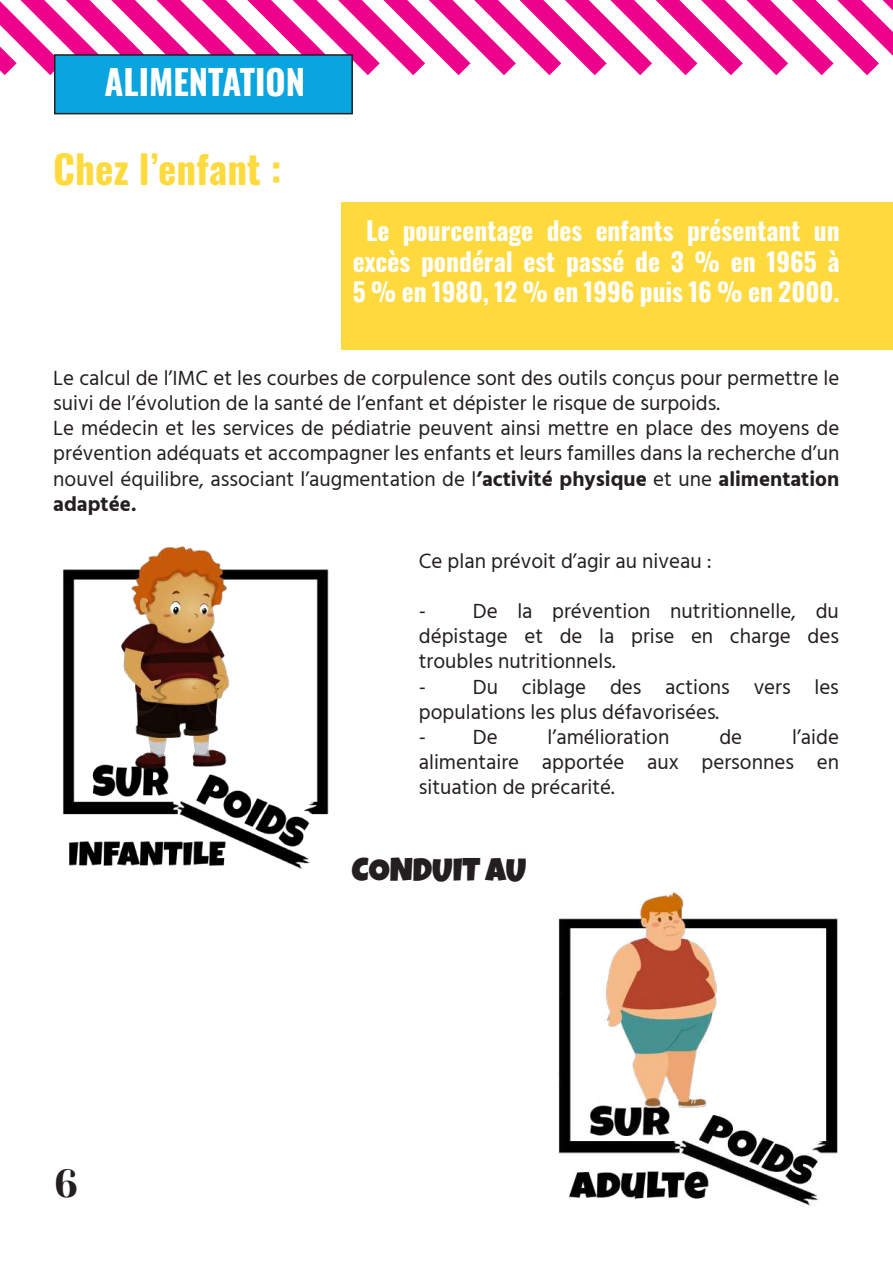
<style>
.page{position:relative;width:893px;height:1263px;background:#fff}
.page>*{position:absolute;margin:0;border:0;box-sizing:border-box;transform-origin:0 0}
.t1{font:700 39px "Oswald";color:#ffda3e}
.t2{font:39px "Yeseva One";color:#231f20}
.t3{font:700 34.5px "Oswald";color:#fff}
.t4{font:33px "Luckiest Guy";color:#231f20}
.t5{font:700 25.5px/30.6px "Oswald";color:#fff;text-align:center}
.t6{font:21px/25.2px "Hind Guntur";color:#231f20;text-align:justify}
.s1{font-weight:700}
</style>
<div class="page">
<svg style="left:0;top:0;width:893px;height:76px"></svg>
<div style="left:341px;top:203px;width:552px;height:147px;background:#ffda3e"></div>
<img style="left:63px;top:546px;width:266px;height:323px">
<img style="left:558px;top:892px;width:280px;height:314px">
<div style="left:55px;top:55px;width:297px;height:59px;background:#0aa5df"></div>
<div style="left:54px;top:54px;width:299px;height:60px;border:2px solid #231f20"></div>
<h2 class="t3" style="left:105px;top:64px;width:202px">ALIMENTATION</h2>
<h1 class="t1" style="left:53px;top:148px;width:230px">Chez l’enfant :</h1>
<p class="t5" style="left:353px;top:217px;width:488px">Le pourcentage des enfants présentant un excès pondéral est passé de 3 % en 1965 à<br>5 % en 1980, 12 % en 1996 puis 16 % en 2000.</p>
<p class="t6" style="left:53px;top:365px;width:788px;text-align:left">Le calcul de l’IMC et les courbes de corpulence sont des outils conçus pour permettre le suivi de l’évolution de la santé de l’enfant et dépister le risque de surpoids.<br>Le médecin et les services de pédiatrie peuvent ainsi mettre en place des moyens de prévention adéquats et accompagner les enfants et leurs familles dans la recherche d’un nouvel équilibre, associant l’augmentation de l<span class="s1">’activité physique</span> et une <span class="s1">alimentation adaptée.</span></p>
<p class="t6" style="left:419px;top:548px;width:294px">Ce plan prévoit d’agir au niveau :</p>
<p class="t6" style="left:419px;top:598px;width:422px">- De la prévention nutritionnelle, du dépistage et de la prise en charge des troubles nutritionnels.</p>
<p class="t6" style="left:419px;top:674px;width:422px">- Du ciblage des actions vers les populations les plus défavorisées.</p>
<p class="t6" style="left:419px;top:724px;width:80px">- De</p>
<p class="t6" style="left:548px;top:724px;width:123px">l’amélioration</p>
<p class="t6" style="left:719px;top:724px;width:24px">de</p>
<p class="t6" style="left:419px;top:724px;width:422px;text-indent:373px">l’aide alimentaire apportée aux personnes en situation de précarité.</p>
<h1 class="t2" style="left:54px;top:1154px;width:26px">6</h1>
<h3 class="t4" style="left:352px;top:848px;width:176px">CONDUIT AU</h3>
</div>
